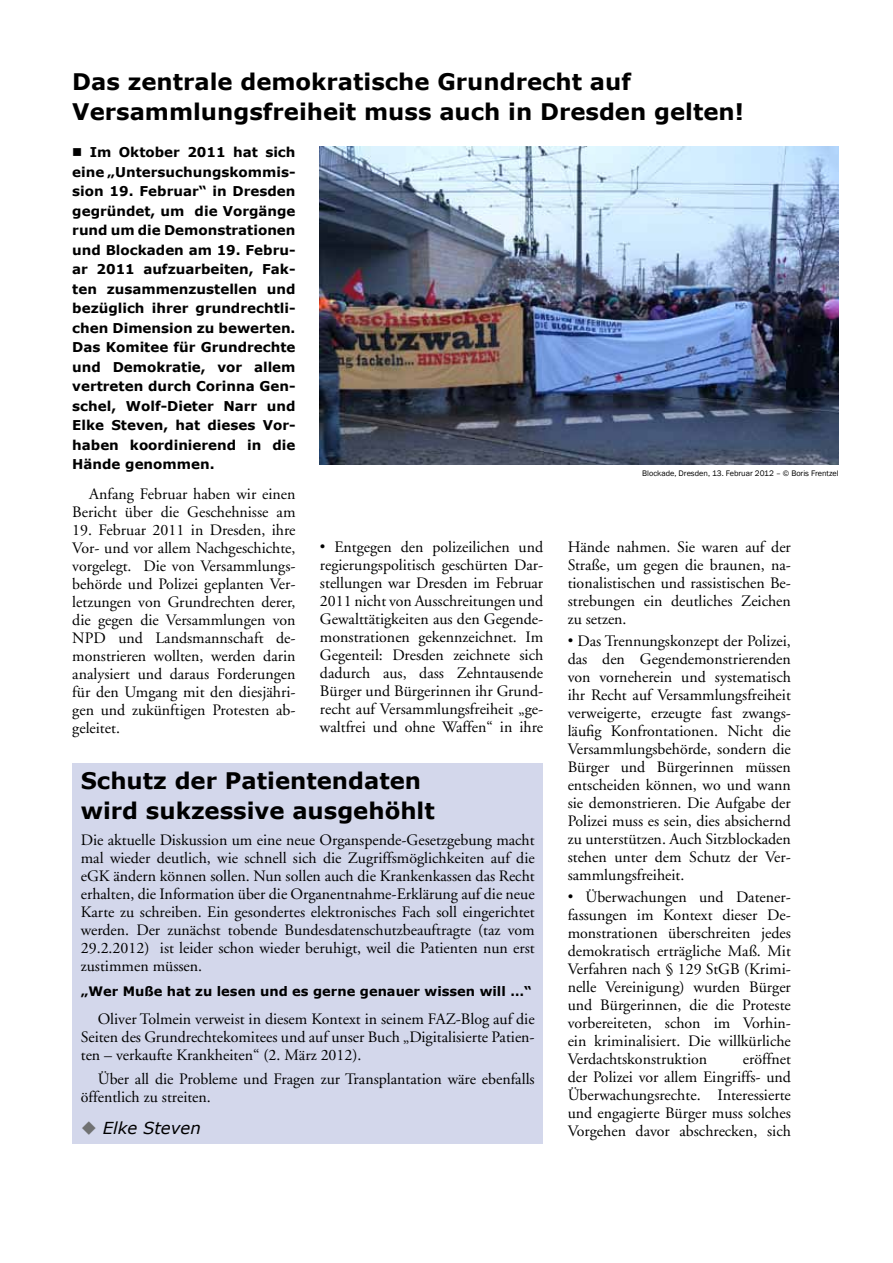
<style>
.page{position:relative;width:893px;height:1263px;background:#fff}
.page>*{position:absolute;margin:0;border:0;box-sizing:border-box;transform-origin:0 0}
.t1{font:700 22.8px/30px "Verdana";color:#000}
.t2{font:italic 16.5px "Verdana";color:#000}
.t3{font:15.9px/18px "Adobe Garamond";color:#000;text-align:justify}
.t4{font:700 13.5px/19.5px "Verdana";color:#000;text-align:justify}
.t5{font:700 13.05px "Verdana";color:#000}
.t6{font:8.25px "Franklin Gothic";color:#000}
.s1{font-family:"Arial"}
.s2{color:#707172}
</style>
<div class="page">
<div style="left:72px;top:763px;width:471px;height:381px;background:#d3d7eb"></div>
<img style="left:320px;top:147px;width:519px;height:318px">
<h1 class="t1" style="left:72px;top:66px;width:673px">Das zentrale demokratische Grundrecht auf<br>Versammlungsfreiheit muss auch in Dresden gelten!</h1>
<p class="t4" style="left:72px;top:142px;width:225px">■ Im Oktober 2011 hat sich eine „Untersuchungskommis&shy;sion 19. Februar“ in Dresden gegründet, um die Vorgänge rund um die Demonstrationen und Blockaden am 19. Febru&shy;ar 2011 aufzuarbeiten, Fak&shy;ten zusammenzustellen und bezüglich ihrer grundrechtli&shy;chen Dimension zu bewerten.<br>Das Komitee für Grundrechte und Demokratie, vor allem vertreten durch Corinna Gen&shy;schel, Wolf-Dieter Narr und Elke Steven, hat dieses Vor&shy;haben koordinierend in die Hände genommen.</p>
<p class="t3" style="left:72px;top:485px;width:225px;text-align:right">Anfang Februar haben wir einen<br>Bericht über die Geschehnisse am</p>
<p class="t3" style="left:72px;top:521px;width:225px">19. Februar 2011 in Dresden, ihre Vor- und vor allem Nachgeschichte, vorgelegt. Die von Versammlungs&shy;behörde und Polizei geplanten Ver&shy;letzungen von Grundrechten derer, die gegen die Versammlungen von NPD und Landsmannschaft de&shy;monstrieren wollten, werden darin analysiert und daraus Forderungen für den Umgang mit den diesjähri&shy;gen und zukünftigen Protesten ab&shy;geleitet.</p>
<p class="t6" style="left:642px;top:468px;width:198px">Blockade, Dresden, 13. Februar 2012 – © Boris Frentzel</p>
<p class="t3" style="left:320px;top:538px;width:225px"><span class="s1">•</span> Entgegen den polizeilichen und regierungspolitisch geschürten Dar&shy;stellungen war Dresden im Februar 2011 nicht von Ausschreitungen und Gewalttätigkeiten aus den Gegende&shy;monstrationen gekennzeichnet. Im Gegenteil: Dresden zeichnete sich dadurch aus, dass Zehntausende Bürger und Bürgerinnen ihr Grund&shy;recht auf Versammlungsfreiheit „ge&shy;waltfrei und ohne Waffen“ in ihre</p>
<p class="t3" style="left:568px;top:538px;width:225px">Hände nahmen. Sie waren auf der Straße, um gegen die braunen, na&shy;tionalistischen und rassistischen Be&shy;strebungen ein deutliches Zeichen zu setzen.</p>
<p class="t3" style="left:568px;top:632px;width:225px"><span class="s1">•</span> Das Trennungskonzept der Polizei, das den Gegendemonstrierenden von vorneherein und systematisch ihr Recht auf Versammlungsfreiheit verweigerte, erzeugte fast zwangs&shy;läufig Konfrontationen. Nicht die Versammlungsbehörde, sondern die Bürger und Bürgerinnen müssen entscheiden können, wo und wann sie demonstrieren. Die Aufgabe der Polizei muss es sein, dies absichernd zu unterstützen. Auch Sitzblockaden stehen unter dem Schutz der Ver&shy;sammlungsfreiheit.</p>
<p class="t3" style="left:568px;top:888px;width:225px"><span class="s1">•</span> Überwachungen und Datener&shy;fassungen im Kontext dieser De&shy;monstrationen überschreiten jedes demokratisch erträgliche Maß. Mit Verfahren nach § 129 StGB (Krimi&shy;nelle Vereinigung) wurden Bürger und Bürgerinnen, die die Proteste vorbereiteten, schon im Vorhin&shy;ein kriminalisiert. Die willkürliche Verdachtskonstruktion</p>
<h1 class="t1" style="left:81px;top:765px;width:355px">Schutz der Patientendaten wird sukzessive ausgehöhlt</h1>
<p class="t3" style="left:81px;top:831px;width:455px">Die aktuelle Diskussion um eine neue Organspende-Gesetzgebung macht mal wieder deutlich, wie schnell sich die Zugriffsmöglichkeiten auf die eGK ändern können sollen. Nun sollen auch die Krankenkassen das Recht erhalten, die Information über die Organentnahme-Erklärung auf die neue Karte zu schreiben. Ein gesondertes elektronisches Fach soll eingerichtet werden. Der zunächst tobende Bundesdatenschutzbeauftragte (taz vom 29.2.2012) ist leider schon wieder beruhigt, weil die Patienten nun erst zustimmen müssen.</p>
<p class="t5" style="left:81px;top:983px;width:452px">„Wer Muße hat zu lesen und es gerne genauer wissen will …“</p>
<p class="t3" style="left:81px;top:1011px;width:455px;text-indent:17px">Oliver Tolmein verweist in diesem Kontext in seinem FAZ-Blog auf die Seiten des Grundrechtekomitees und auf unser Buch „Digitalisierte Patien&shy;ten – verkaufte Krankheiten“ (2. März 2012).</p>
<p class="t3" style="left:81px;top:1071px;width:455px;text-indent:17px">Über all die Probleme und Fragen zur Transplantation wäre ebenfalls öffentlich zu streiten.</p>
<p class="t2" style="left:81px;top:1117px;width:122px"><span class="s2">◆</span> Elke Steven</p>
<p class="t3" style="left:568px;top:1050px;width:225px;text-indent:175px">eröffnet der Polizei vor allem Eingriffs- und Überwachungsrechte. Interessierte und engagierte Bürger muss solches Vorgehen davor abschrecken, sich</p>
</div>
